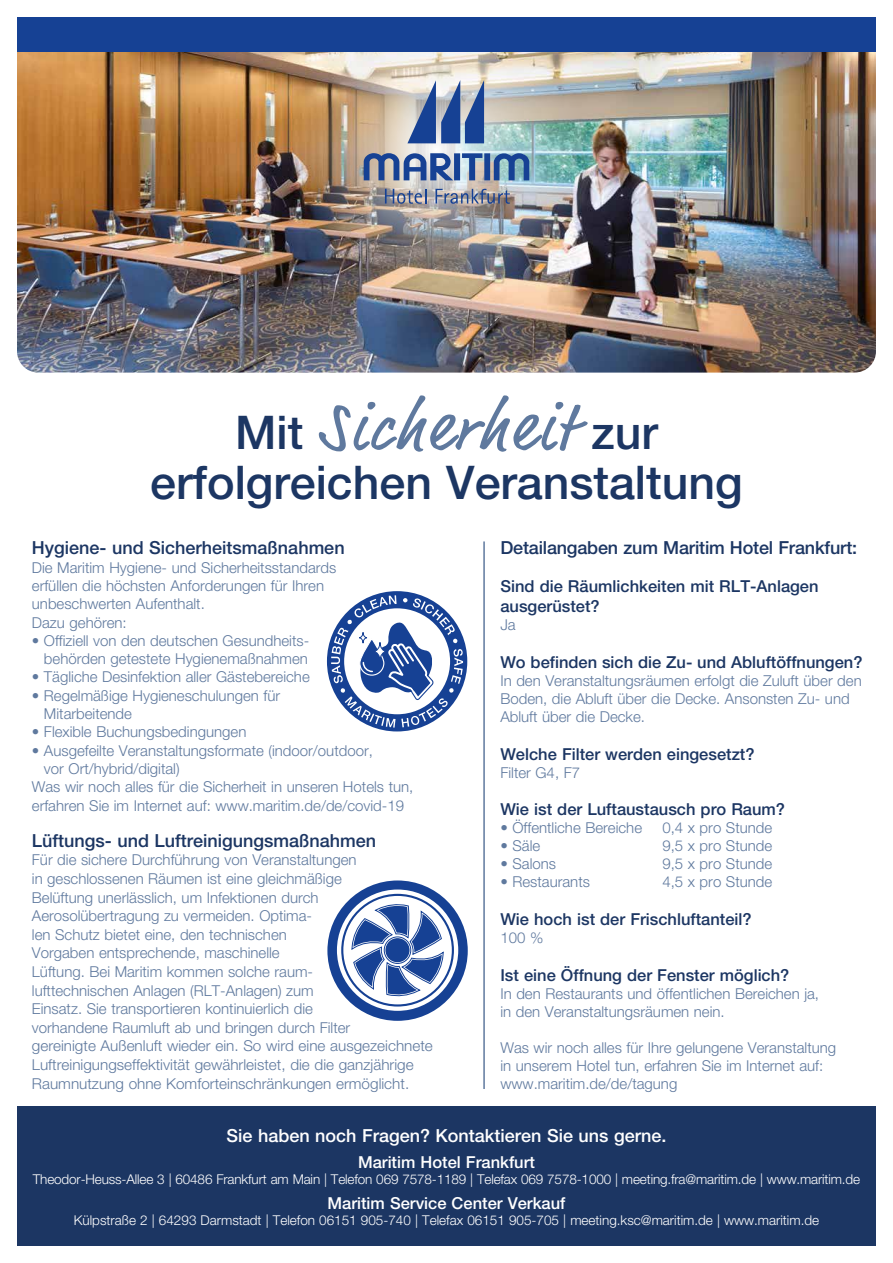
<style>
.page{position:relative;width:893px;height:1263px;background:#fff}
.page>*{position:absolute;margin:0;border:0;box-sizing:border-box;transform-origin:0 0}
.t1{font:67.5px "Market Pro";letter-spacing:.05em;color:#5f799e}
.t2{font:500 46.5px "Helvetica Neue LT Pro";color:#1c3663}
.t3{font:500 18px "Helvetica Neue LT Pro";color:#1c3663}
.t4{font:500 18px "Helvetica Neue LT Pro";color:#fff}
.t5{font:500 16.5px/19.8px "Helvetica Neue LT Pro";color:#1c3663}
.t6{font:500 16.5px "Helvetica Neue LT Pro";color:#fff}
.t7{font:300 15px/18.6px "Helvetica Neue LT Pro";color:#5f799e}
.t8{font:300 13.5px "Helvetica Neue LT Pro";letter-spacing:-.01em;color:#fff}
.s1{font-family:"Helvetica Neue LT Pro";font-weight:500;font-size:46.5px;color:#1c3663}
</style>
<div class="page">
<div style="left:17px;top:1106px;width:859px;height:140px;background:#1c3663"></div>
<img style="left:17px;top:51px;width:859px;height:322px">
<img style="left:283px;top:51px;width:305px;height:251px">
<svg style="left:407px;top:80px;width:77px;height:63px;background:#768bb3"></svg>
<svg style="left:364px;top:153px;width:165px;height:27px;background:#6c85ae"></svg>
<svg style="left:385px;top:189px;width:41px;height:15px"></svg>
<svg style="left:435px;top:189px;width:75px;height:15px"></svg>
<div style="left:17px;top:17px;width:859px;height:34px;background:#164194"></div>
<hr style="left:483px;top:541px;width:2px;height:548px;background:#5f799e">
<div style="left:327px;top:591px;width:140px;height:140px;border:17px solid #164194;border-radius:50%"></div>
<svg style="left:331px;top:595px;width:132px;height:133px"></svg>
<svg style="left:327px;top:880px;width:141px;height:141px;background:#4668aa"></svg>
<div style="left:344px;top:897px;width:107px;height:106px;background:#fff;border-radius:50%"></div>
<div style="left:337px;top:889px;width:121px;height:122px;border:4px solid #fff;border-radius:50%"></div>
<div style="left:348px;top:900px;width:99px;height:100px;border:4px solid #fff;border-radius:50%"></div>
<svg style="left:351px;top:903px;width:93px;height:118px"></svg>
<h1 class="t1" style="left:235px;top:382px;width:424px"><span class="s1">Mit</span> Sicherheit <span class="s1">zur</span></h1>
<h2 class="t2" style="left:150px;top:454px;width:594px">erfolgreichen Veranstaltung</h2>
<p class="t3" style="left:32px;top:537px;width:314px">Hygiene- und Sicherheitsmaßnahmen</p>
<p class="t7" style="left:32px;top:558px;width:306px">Die Maritim Hygiene- und Sicherheitsstandards erfüllen die höchsten Anforderungen für Ihren unbeschwerten Aufenthalt.<br>Dazu gehören:</p>
<p class="t7" style="left:32px;top:631px;width:279px;text-align:right">• Offiziell von den deutschen Gesundheits&shy;behörden getestete Hygienemaßnahmen</p>
<p class="t7" style="left:32px;top:667px;width:279px">• Tägliche Desinfektion aller Gästebereiche</p>
<p class="t7" style="left:44px;top:686px;width:238px;text-indent:-12px">• Regelmäßige Hygieneschulungen für<br>Mitarbeitende</p>
<p class="t7" style="left:32px;top:722px;width:216px">• Flexible Buchungsbedingungen</p>
<p class="t7" style="left:32px;top:741px;width:343px">• Ausgefeilte Veranstaltungsformate (indoor/outdoor,</p>
<p class="t7" style="left:44px;top:759px;width:137px">vor Ort/hybrid/digital)</p>
<p class="t7" style="left:32px;top:777px;width:383px">Was wir noch alles für die Sicherheit in unseren Hotels tun,</p>
<p class="t7" style="left:32px;top:795px;width:374px">erfahren Sie im Internet auf: www.maritim.de/de/covid-19</p>
<p class="t3" style="left:32px;top:830px;width:346px">Lüftungs- und Luftreinigungsmaßnahmen</p>
<p class="t7" style="left:32px;top:850px;width:402px">Für die sichere Durchführung von Veranstaltungen<br>in geschlossenen Räumen ist eine gleichmäßige<br>Belüftung unerlässlich, um Infektionen durch Aerosolübertragung zu vermeiden. Optima-<br>len Schutz bietet eine, den technischen<br>Vorgaben entsprechende, maschinelle<br>Lüftung. Bei Maritim kommen solche raum-<br>lufttechnischen Anlagen (RLT-Anlagen) zum<br>Einsatz. Sie transportieren kontinuierlich die<br>vorhandene Raumluft ab und bringen durch Filter<br>gereinigte Außenluft wieder ein. So wird eine ausgezeichnete Luftreinigungseffektivität gewährleistet, die die ganzjährige Raumnutzung ohne Komforteinschränkungen ermöglicht.</p>
<p class="t4" style="left:226px;top:1125px;width:442px">Sie haben noch Fragen? Kontaktieren Sie uns gerne.</p>
<p class="t6" style="left:358px;top:1152px;width:178px">Maritim Hotel Frankfurt</p>
<p class="t8" style="left:33px;top:1171px;width:829px">Theodor-Heuss-Allee 3 | 60486 Frankfurt am Main | Telefon 069 7578-1189 | Telefax 069 7578-1000 | meeting.fra@maritim.de | www.maritim.de</p>
<p class="t6" style="left:327px;top:1193px;width:239px">Maritim Service Center Verkauf</p>
<p class="t8" style="left:74px;top:1212px;width:747px">Külpstraße 2 | 64293 Darmstadt | Telefon 06151 905-740 | Telefax 06151 905-705 | meeting.ksc@maritim.de | www.maritim.de</p>
<p class="t3" style="left:500px;top:537px;width:358px">Detailangaben zum Maritim Hotel Frankfurt:</p>
<p class="t5" style="left:500px;top:576px;width:320px">Sind die Räumlichkeiten mit RLT-Anlagen ausgerüstet?</p>
<p class="t7" style="left:500px;top:615px;width:17px">Ja</p>
<p class="t5" style="left:500px;top:652px;width:364px">Wo befinden sich die Zu- und Abluftöffnungen?</p>
<p class="t7" style="left:500px;top:671px;width:363px;line-height:18px">In den Veranstaltungsräumen erfolgt die Zuluft über den<br>Boden, die Abluft über die Decke. Ansonsten Zu- und<br>Abluft über die Decke.</p>
<p class="t5" style="left:500px;top:743px;width:256px">Welche Filter werden eingesetzt?</p>
<p class="t7" style="left:500px;top:762px;width:81px">Filter G4, F7</p>
<p class="t5" style="left:500px;top:799px;width:286px">Wie ist der Luftaustausch pro Raum?</p>
<p class="t7" style="left:500px;top:818px;width:143px">• Öffentliche Bereiche</p>
<p class="t7" style="left:662px;top:818px;width:111px">0,4 x pro Stunde</p>
<p class="t7" style="left:500px;top:836px;width:41px">• Säle</p>
<p class="t7" style="left:662px;top:836px;width:111px">9,5 x pro Stunde</p>
<p class="t7" style="left:500px;top:854px;width:57px">• Salons</p>
<p class="t7" style="left:662px;top:854px;width:111px">9,5 x pro Stunde</p>
<p class="t7" style="left:500px;top:872px;width:91px">• Restaurants</p>
<p class="t7" style="left:662px;top:872px;width:111px">4,5 x pro Stunde</p>
<p class="t5" style="left:500px;top:909px;width:253px">Wie hoch ist der Frischluftanteil?</p>
<p class="t7" style="left:500px;top:928px;width:44px">100 %</p>
<p class="t5" style="left:500px;top:965px;width:291px">Ist eine Öffnung der Fenster möglich?</p>
<p class="t7" style="left:500px;top:984px;width:320px;line-height:18px">In den Restaurants und öffentlichen Bereichen ja, in den Veranstaltungsräumen nein.</p>
<p class="t7" style="left:500px;top:1038px;width:337px;line-height:18px">Was wir noch alles für Ihre gelungene Veranstaltung in unserem Hotel tun, erfahren Sie im Internet auf: www.maritim.de/de/tagung</p>
</div>
